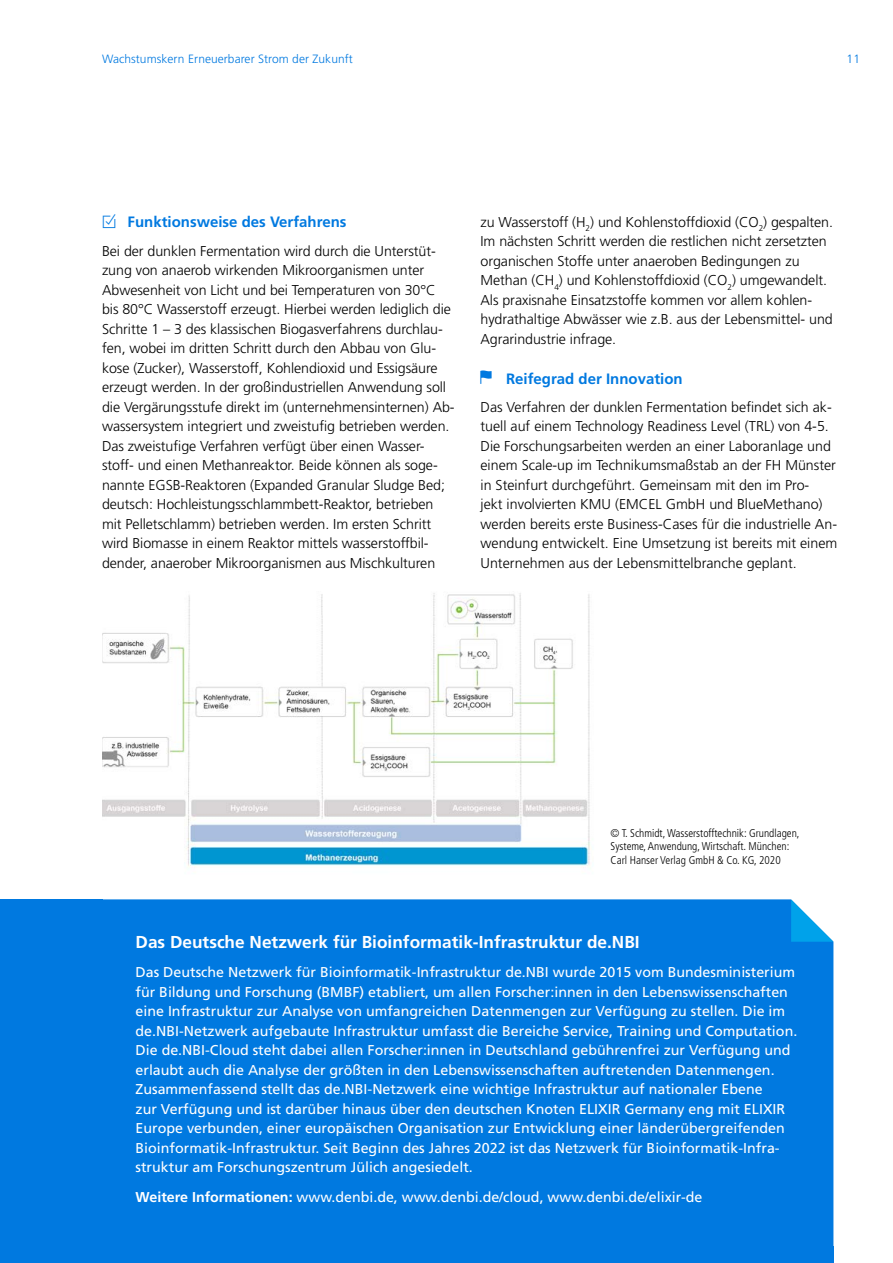
<style>
.page{position:relative;width:893px;height:1263px;background:#fff}
.page>*{position:absolute;margin:0;border:0;box-sizing:border-box;transform-origin:0 0}
.H3_Info{font:700 17.25px "Frutiger LT Std";color:#fff}
.H3_Steckbriefe_2{font:700 15px "Frutiger LT Std";color:#0079e0}
.P_Projekt{font:300 14.25px/19.5px "Frutiger LT Std";letter-spacing:-.005em;color:#000}
.P_Info{font:14.25px/19.5px "Frutiger LT Std";color:#fff}
.t1{font:300 12px "Frutiger LT Std";letter-spacing:.005em;color:#0079e0}
.t2{font:300 condensed 11.25px/13.5px "Frutiger LT Std";color:#000}
.s1{font-weight:700}
</style>
<div class="page">
<div style="left:102px;top:899px;width:731px;height:347px;background:#0079e0"></div>
<svg style="left:791px;top:899px;width:42px;height:43px"></svg>
<div style="left:0;top:899px;width:102px;height:364px;background:#0079e0"></div>
<div style="left:0;top:1246px;width:833px;height:17px;background:#0079e0"></div>
<img style="left:102px;top:593px;width:488px;height:274px">
<p class="t1" style="left:102px;top:53px;width:252px">Wachstumskern Erneuerbarer Strom der Zukunft</p>
<p class="t1" style="left:847px;top:53px;width:15px">11</p>
<h3 class="H3_Steckbriefe_2" style="left:128px;top:212px;width:220px">Funktionsweise des Verfahrens</h3>
<p class="P_Projekt" style="left:102px;top:241px;width:354px">Bei der dunklen Fermentation wird durch die Unterstüt&shy;zung von anaerob wirkenden Mikroorganismen unter Abwesenheit von Licht und bei Temperaturen von 30°C bis 80°C Wasserstoff erzeugt. Hierbei werden lediglich die Schritte 1 – 3 des klassischen Biogasverfahrens durchlau&shy;fen, wobei im dritten Schritt durch den Abbau von Glu&shy;kose (Zucker), Wasserstoff, Kohlendioxid und Essigsäure erzeugt werden. In der großindustriellen Anwendung soll die Vergärungsstufe direkt im (unternehmensinternen) Ab&shy;wassersystem integriert und zweistufig betrieben werden.<br>Das zweistufige Verfahren verfügt über einen Wasser&shy;stoff- und einen Methanreaktor. Beide können als soge&shy;nannte EGSB-Reaktoren (Expanded Granular Sludge Bed; deutsch: Hochleistungsschlammbett-Reaktor, betrieben mit Pelletschlamm) betrieben werden. Im ersten Schritt wird Biomasse in einem Reaktor mittels wasserstoffbil&shy;dender, anaerober Mikroorganismen aus Mischkulturen</p>
<p class="P_Projekt" style="left:480px;top:212px;width:354px">zu Wasserstoff (H<sub>2</sub>) und Kohlenstoffdioxid (CO<sub>2</sub>) gespalten.<br>Im nächsten Schritt werden die restlichen nicht zersetzten organischen Stoffe unter anaeroben Bedingungen zu Methan (CH<sub>4</sub>) und Kohlenstoffdioxid (CO<sub>2</sub>) umgewandelt.<br>Als praxisnahe Einsatzstoffe kommen vor allem kohlen&shy;hydrathaltige Abwässer wie z.B. aus der Lebensmittel- und Agrarindustrie infrage.</p>
<h3 class="H3_Steckbriefe_2" style="left:506px;top:370px;width:178px">Reifegrad der Innovation</h3>
<p class="P_Projekt" style="left:480px;top:397px;width:358px">Das Verfahren der dunklen Fermentation befindet sich ak&shy;tuell auf einem Technology Readiness Level (TRL) von 4-5.<br>Die Forschungsarbeiten werden an einer Laboranlage und einem Scale-up im Technikumsmaßstab an der FH Münster in Steinfurt durchgeführt. Gemeinsam mit den im Pro-<br>jekt involvierten KMU (EMCEL GmbH und BlueMethano) werden bereits erste Business-Cases für die industrielle An&shy;wendung entwickelt. Eine Umsetzung ist bereits mit einem Unternehmen aus der Lebensmittelbranche geplant.</p>
<p class="t2" style="left:611px;top:826px;width:190px">© T. Schmidt, Wasserstofftechnik: Grundlagen,<br>Systeme, Anwendung, Wirtschaft. München:<br>Carl Hanser Verlag GmbH &amp; Co. KG, 2020</p>
<p class="H3_Info" style="left:136px;top:932px;width:506px">Das Deutsche Netzwerk für Bioinformatik-Infrastruktur de.NBI</p>
<p class="P_Info" style="left:136px;top:963px;width:663px">Das Deutsche Netzwerk für Bioinformatik-Infrastruktur de.NBI wurde 2015 vom Bundesministerium für Bildung und Forschung (BMBF) etabliert, um allen Forscher:innen in den Lebenswissenschaften eine Infrastruktur zur Analyse von umfangreichen Datenmengen zur Verfügung zu stellen. Die im de.NBI-Netzwerk aufgebaute Infrastruktur umfasst die Bereiche Service, Training und Computation.<br>Die de.NBI-Cloud steht dabei allen Forscher:innen in Deutschland gebührenfrei zur Verfügung und erlaubt auch die Analyse der größten in den Lebenswissenschaften auftretenden Datenmengen.<br>Zusammenfassend stellt das de.NBI-Netzwerk eine wichtige Infrastruktur auf nationaler Ebene<br>zur Verfügung und ist darüber hinaus über den deutschen Knoten ELIXIR Germany eng mit ELIXIR Europe verbunden, einer europäischen Organisation zur Entwicklung einer länderübergreifenden Bioinformatik-Infrastruktur. Seit Beginn des Jahres 2022 ist das Netzwerk für Bioinformatik-Infra&shy;struktur am Forschungszentrum Jülich angesiedelt.</p>
<p class="P_Info" style="left:136px;top:1187px;width:568px"><span class="s1">Weitere Informationen:</span> www.denbi.de, www.denbi.de/cloud, www.denbi.de/elixir-de</p>
</div>
